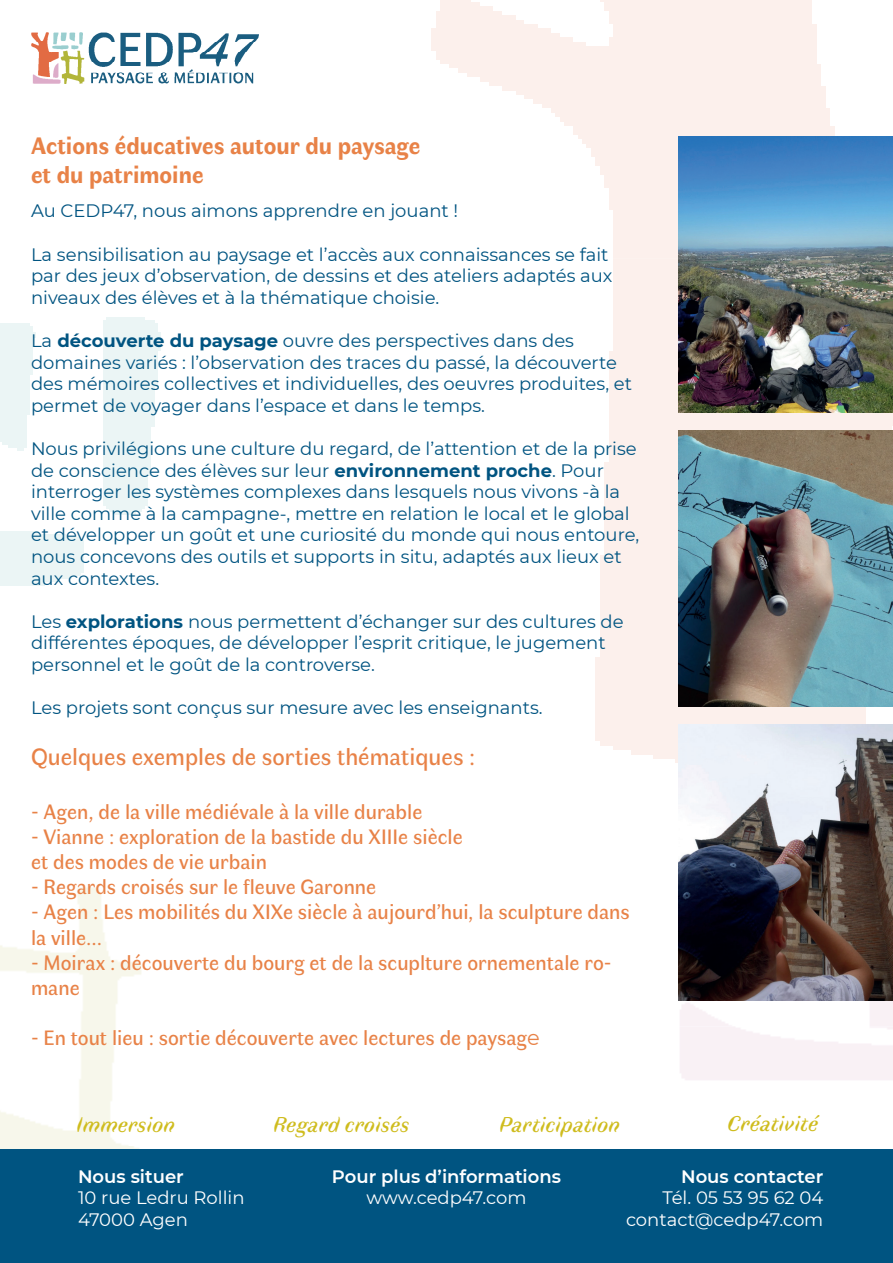
<style>
.page{position:relative;width:893px;height:1263px;background:#fff}
.page>*{position:absolute;margin:0;border:0;box-sizing:border-box;transform-origin:0 0}
.t1{font:700 24px/28.8px "Faune Text";color:#e88247}
.t2{font:24px "Faune Text";color:#e88247}
.t3{font:italic 21.6px "Faune Text";color:#cfbc1e}
.t4{font:21px/25.2px "Faune Text";color:#e88247}
.t5{font:18px/21.6px "Montserrat";color:#005481}
.t6{font:18px/21.6px "Montserrat";color:#fff}
.t7{font:600 18px "Montserrat";color:#fff}
.s1{font-weight:700}
.s2{font-family:"Montserrat"}
</style>
<div class="page">
<img style="left:31px;top:32px;width:227px;height:51px">
<img style="left:431px;top:0;width:462px;height:788px">
<img style="left:0;top:888px;width:144px;height:262px">
<img style="left:678px;top:908px;width:215px;height:172px">
<div style="left:0;top:1150px;width:893px;height:113px;background:#005481"></div>
<img style="left:679px;top:137px;width:214px;height:275px">
<img style="left:679px;top:431px;width:214px;height:275px">
<img style="left:679px;top:724px;width:214px;height:276px">
<h1 class="t1" style="left:31px;top:130px;width:391px">Actions éducatives autour du paysage et du patrimoine</h1>
<p class="t5" style="left:31px;top:199px;width:429px">Au CEDP47, nous aimons apprendre en jouant !</p>
<p class="t5" style="left:31px;top:243px;width:583px">La sensibilisation au paysage et l’accès aux connaissances se fait par des jeux d’observation, de dessins et des ateliers adaptés aux niveaux des élèves et à la thématique choisie.</p>
<p class="t5" style="left:31px;top:329px;width:602px">La <span class="s1">découverte du paysage</span> ouvre des perspectives dans des domaines variés : l’observation des traces du passé, la découverte des mémoires collectives et individuelles, des oeuvres produites, et permet de voyager dans l’espace et dans le temps.</p>
<p class="t5" style="left:31px;top:437px;width:610px">Nous privilégions une culture du regard, de l’attention et de la prise de conscience des élèves sur leur <span class="s1">environnement proche</span>. Pour interroger les systèmes complexes dans lesquels nous vivons -à la ville comme à la campagne-, mettre en relation le local et le global et développer un goût et une curiosité du monde qui nous entoure, nous concevons des outils et supports in situ, adaptés aux lieux et aux contextes.</p>
<p class="t5" style="left:31px;top:610px;width:594px">Les <span class="s1">explorations</span> nous permettent d’échanger sur des cultures de différentes époques, de développer l’esprit critique, le jugement personnel et le goût de la controverse.</p>
<p class="t5" style="left:31px;top:696px;width:513px">Les projets sont conçus sur mesure avec les enseignants.</p>
<h1 class="t2" style="left:31px;top:741px;width:446px">Quelques exemples de sorties thématiques :</h1>
<p class="t4" style="left:31px;top:798px;width:393px">- Agen, de la ville médiévale à la ville durable</p>
<p class="t4" style="left:31px;top:823px;width:433px">- Vianne : exploration de la bastide du XIIIe siècle et des modes de vie urbain</p>
<p class="t4" style="left:31px;top:874px;width:347px">- Regards croisés sur le fleuve Garonne</p>
<p class="t4" style="left:31px;top:899px;width:600px">- Agen : Les mobilités du XIXe siècle à aujourd’hui, la sculpture dans la ville...</p>
<p class="t4" style="left:31px;top:949px;width:582px">- Moirax : découverte du bourg et de la scuplture ornementale ro&shy;mane</p>
<p class="t4" style="left:31px;top:1025px;width:510px">- En tout lieu : sortie découverte avec lectures de paysag<span class="s2">e</span></p>
<p class="t3" style="left:76px;top:1110px;width:101px">Immersion</p>
<p class="t3" style="left:273px;top:1110px;width:138px">Regard croisés</p>
<p class="t3" style="left:499px;top:1110px;width:123px">Participation</p>
<p class="t3" style="left:727px;top:1109px;width:93px">Créativité</p>
<p class="t7" style="left:332px;top:1163px;width:231px">Pour plus d’informations</p>
<p class="t6" style="left:366px;top:1186px;width:162px">www.cedp47.com</p>
<p class="t7" style="left:78px;top:1163px;width:107px">Nous situer</p>
<p class="t6" style="left:78px;top:1186px;width:168px">10 rue Ledru Rollin<br>47000 Agen</p>
<p class="t7" style="left:681px;top:1163px;width:144px">Nous contacter</p>
<p class="t6" style="left:626px;top:1186px;width:199px;text-align:right">Tél. 05 53 95 62 04 contact@cedp47.com</p>
</div>
